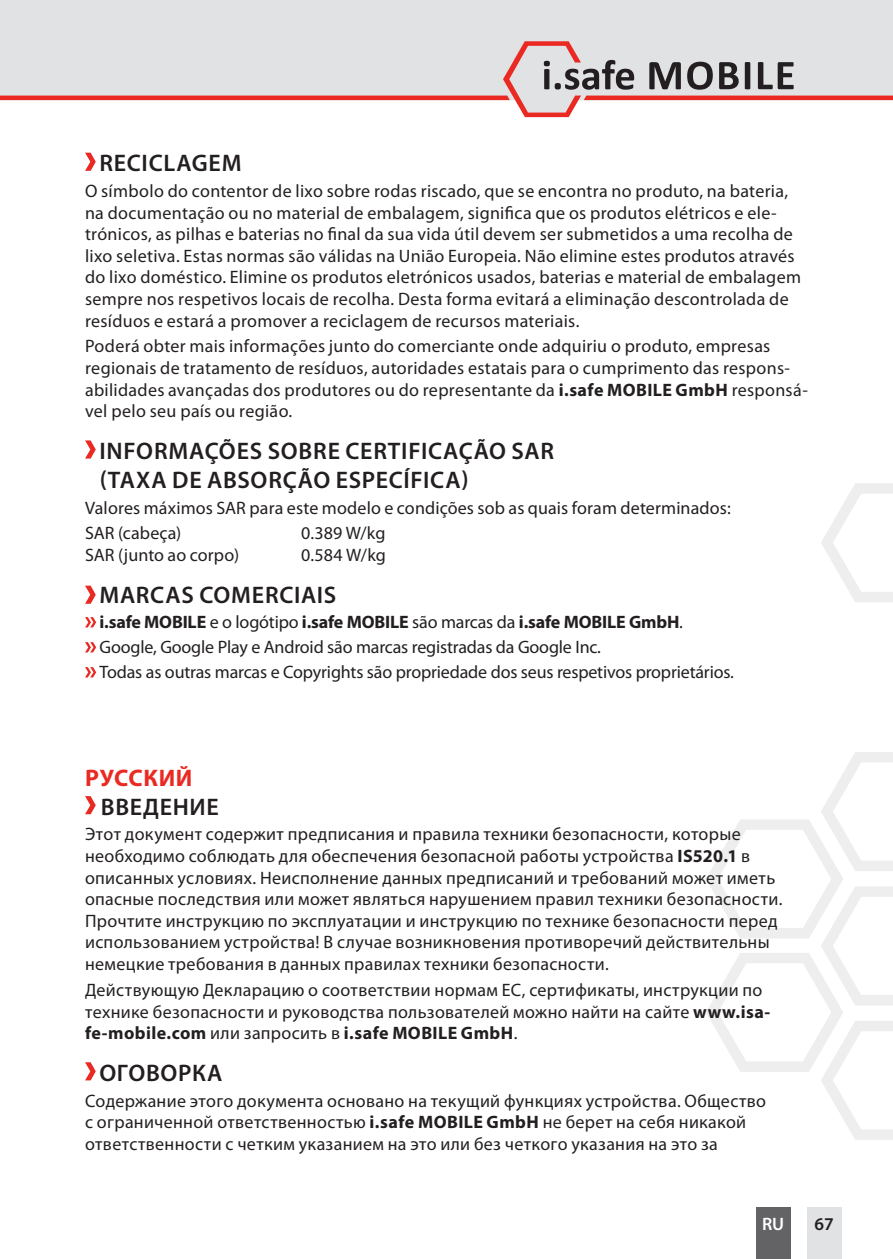
<style>
.page{position:relative;width:893px;height:1259px;background:#fff}
.page>*{position:absolute;margin:0;border:0;box-sizing:border-box;transform-origin:0 0}
.t1{font:600 24px/28.8px "Myriad Pro";letter-spacing:.03em;color:#231f20}
.t2{font:700 24px "Myriad Pro";letter-spacing:.025em;color:#ea2922}
.t3{font:18px/21.6px "Myriad Pro";letter-spacing:.015em;color:#231f20}
.t4{font:18px/24.9px "Myriad Pro";letter-spacing:-.01em;color:#231f20}
.t5{font:600 18px "Myriad Pro";color:#fff}
.t6{font:600 18px "Myriad Pro";color:#231f20}
.s1{font-weight:700}
</style>
<div class="page">
<svg style="left:821px;top:483px;width:72px;height:119px"></svg>
<svg style="left:706px;top:752px;width:187px;height:388px"></svg>
<div style="left:756px;top:1208px;width:34px;height:51px;background:#636366"></div>
<div style="left:807px;top:1208px;width:34px;height:51px;background:#e1e2e4"></div>
<div style="left:0;top:0;width:893px;height:41px;background:#e1e2e4"></div>
<svg style="left:0;top:41px;width:893px;height:76px"></svg>
<svg style="left:85px;top:153px;width:11px;height:18px"></svg>
<svg style="left:85px;top:440px;width:11px;height:18px"></svg>
<svg style="left:85px;top:585px;width:11px;height:19px"></svg>
<svg style="left:85px;top:617px;width:11px;height:10px"></svg>
<svg style="left:85px;top:642px;width:11px;height:10px"></svg>
<svg style="left:85px;top:667px;width:11px;height:10px"></svg>
<svg style="left:85px;top:796px;width:11px;height:18px"></svg>
<svg style="left:85px;top:1062px;width:11px;height:18px"></svg>
<h1 class="t1" style="left:99px;top:148px;width:144px">RECICLAGEM</h1>
<p class="t3" style="left:85px;top:180px;width:717px">O símbolo do contentor de lixo sobre rodas riscado, que se encontra no produto, na bateria, na documentação ou no material de embalagem, significa que os produtos elétricos e ele&shy;trónicos, as pilhas e baterias no final da sua vida útil devem ser submetidos a uma recolha de lixo seletiva. Estas normas são válidas na União Europeia. Não elimine estes produtos através do lixo doméstico. Elimine os produtos eletrónicos usados, baterias e material de embalagem sempre nos respetivos locais de recolha. Desta forma evitará a eliminação descontrolada de resíduos e estará a promover a reciclagem de recursos materiais.</p>
<p class="t3" style="left:85px;top:335px;width:724px">Poderá obter mais informações junto do comerciante onde adquiriu o produto, empresas regionais de tratamento de resíduos, autoridades estatais para o cumprimento das respons&shy;abilidades avançadas dos produtores ou do representante da <span class="s1">i.safe MOBILE GmbH</span> responsá&shy;vel pelo seu país ou região.</p>
<h1 class="t1" style="left:99px;top:436px;width:456px">INFORMAÇÕES SOBRE CERTIFICAÇÃO SAR (TAXA DE ABSORÇÃO ESPECÍFICA)</h1>
<p class="t3" style="left:85px;top:494px;width:647px;line-height:25.8px">Valores máximos SAR para este modelo e condições sob as quais foram determinados:<br>SAR (cabeça)</p>
<p class="t3" style="left:301px;top:522px;width:86px">0.389 W/kg</p>
<p class="t3" style="left:85px;top:544px;width:156px">SAR (junto ao corpo)</p>
<p class="t3" style="left:301px;top:544px;width:86px">0.584 W/kg</p>
<h1 class="t1" style="left:99px;top:579px;width:239px">MARCAS COMERCIAIS</h1>
<p class="t4" style="left:99px;top:609px;width:634px"><span class="s1">i.safe MOBILE</span> e o logótipo <span class="s1">i.safe MOBILE</span> são marcas da <span class="s1">i.safe MOBILE GmbH</span>.<br>Google, Google Play e Android são marcas registradas da Google Inc.<br>Todas as outras marcas e Copyrights são propriedade dos seus respetivos proprietários.</p>
<h1 class="t2" style="left:85px;top:762px;width:109px">РУССКИЙ</h1>
<h1 class="t1" style="left:101px;top:791px;width:119px">ВВЕДЕНИЕ</h1>
<p class="t3" style="left:85px;top:823px;width:697px">Этот документ содержит предписания и правила техники безопасности, которые необходимо соблюдать для обеспечения безопасной работы устройства <span class="s1">IS520.1</span> в описанных условиях. Неисполнение данных предписаний и требований может иметь опасные последствия или может являться нарушением правил техники безопасности.<br>Прочтите инструкцию по эксплуатации и инструкцию по технике безопасности перед использованием устройства! В случае возникновения противоречий действительны немецкие требования в данных правилах техники безопасности.</p>
<p class="t3" style="left:85px;top:978px;width:687px">Действующую Декларацию о соответствии нормам ЕC, сертификаты, инструкции по технике безопасности и руководства пользователей можно найти на сайте <span class="s1">www.isa&shy;fe-mobile.com</span> или запросить в <span class="s1">i.safe MOBILE GmbH</span>.</p>
<h1 class="t1" style="left:99px;top:1057px;width:124px">ОГОВОРКА</h1>
<p class="t3" style="left:85px;top:1089px;width:683px">Содержание этого документа основано на текущий функциях устройства. Общество с ограниченной ответственностью <span class="s1">i.safe MOBILE GmbH</span> не берет на себя никакой ответственности с четким указанием на это или без четкого указания на это за</p>
<p class="t5" style="left:762px;top:1212px;width:24px">RU</p>
<p class="t6" style="left:815px;top:1212px;width:21px">67</p>
</div>
